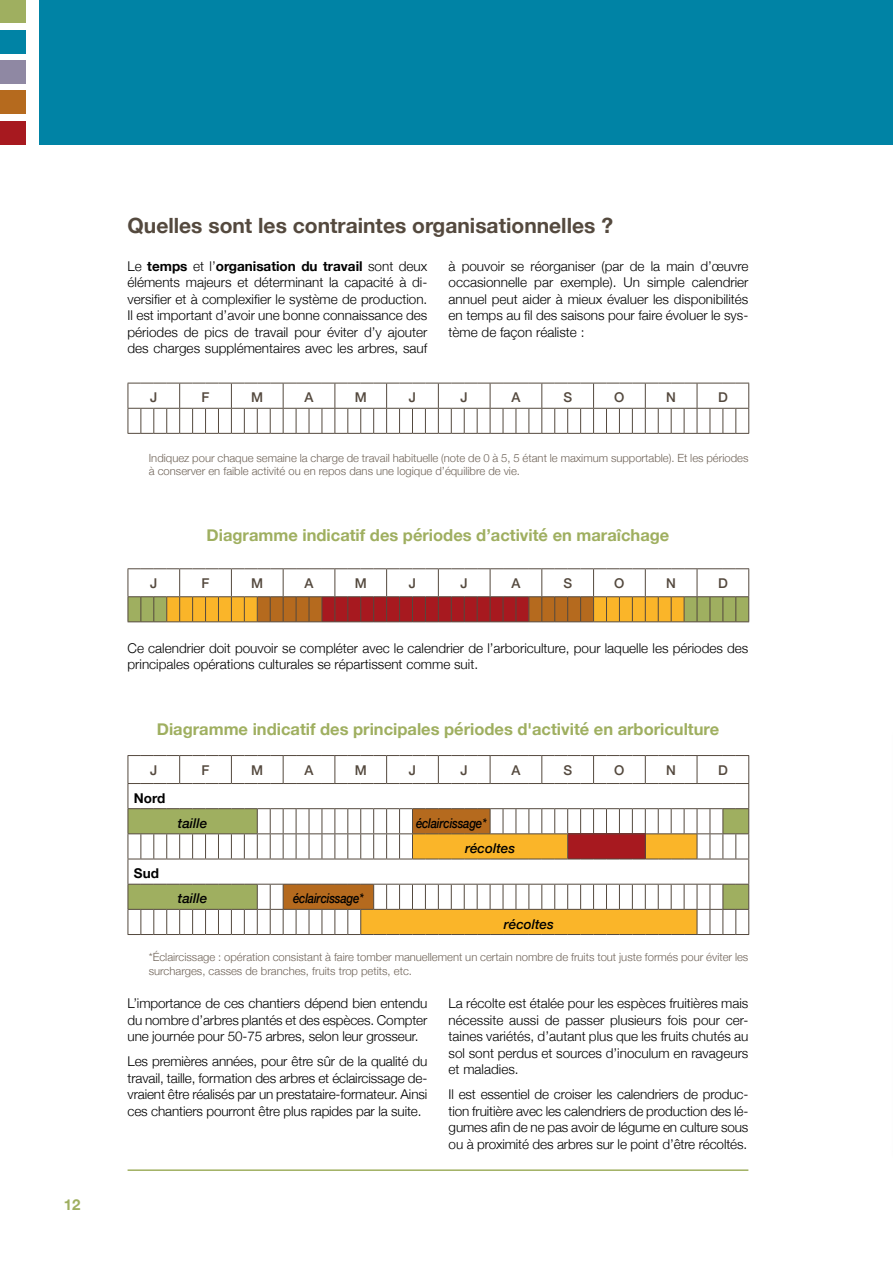
<style>
.page{position:relative;width:893px;height:1263px;background:#fff}
.page>*{position:absolute;margin:0;border:0;box-sizing:border-box;transform-origin:0 0}
.t1{font:700 21px "Helvetica Neue";color:#54493e}
.t2{font:700 16.5px "Helvetica Neue";color:#9faf60}
.t3{font:700 15px "Helvetica Neue";color:#9faf60}
.t4{font:300 13.5px/16.5px "Helvetica Neue";color:#000;text-align:justify}
.t5{font:500 13.5px "Helvetica Neue";color:#54493e}
.t6{font:italic 500 13.5px/25.2px "Helvetica Neue";letter-spacing:-.01em;color:#000;scale:.85 1}
.t7{font:italic 500 13.5px "Helvetica Neue";letter-spacing:-.01em;color:#000}
.t8{font:700 13.5px "Helvetica Neue";color:#000}
.t9{font:300 11.25px/13.5px "Helvetica Neue";color:#706459}
.s1{font-weight:700}
</style>
<div class="page">
<div style="left:0;top:0;width:26px;height:23px;background:#9faf60"></div>
<div style="left:0;top:30px;width:26px;height:24px;background:#0083a5"></div>
<div style="left:0;top:60px;width:26px;height:24px;background:#8f88a3"></div>
<div style="left:0;top:91px;width:26px;height:23px;background:#b56a1e"></div>
<div style="left:0;top:121px;width:26px;height:24px;background:#a7191f"></div>
<div style="left:39px;top:0;width:854px;height:145px;background:#0083a5"></div>
<hr style="left:128px;top:1169px;width:620px;height:2px;background:#9faf60">
<hr style="left:892px;top:728px;width:1px;height:421px;background:#f3f9fb">
<svg style="left:128px;top:383px;width:621px;height:51px"></svg>
<svg style="left:128px;top:568px;width:621px;height:54px"></svg>
<svg style="left:128px;top:755px;width:621px;height:180px"></svg>
<p class="t3" style="left:64px;top:1193px;width:18px">12</p>
<h1 class="t1" style="left:128px;top:209px;width:487px">Quelles sont les contraintes organisationnelles ?</h1>
<p class="t4" style="left:128px;top:257px;width:301px">Le <span class="s1">temps</span> et l’<span class="s1">organisation du travail</span> sont deux éléments majeurs et déterminant la capacité à di&shy;versifier et à complexifier le système de production.<br>Il est important d’avoir une bonne connaissance des périodes de pics de travail pour éviter d’y ajouter des charges supplémentaires avec les arbres, sauf</p>
<p class="t4" style="left:449px;top:257px;width:301px">à pouvoir se réorganiser (par de la main d’œuvre occasionnelle par exemple). Un simple calendrier annuel peut aider à mieux évaluer les disponibilités en temps au fil des saisons pour faire évoluer le sys&shy;tème de façon réaliste :</p>
<p class="t5" style="left:150px;top:387px;width:9px">J</p>
<p class="t5" style="left:202px;top:387px;width:10px">F</p>
<p class="t5" style="left:251px;top:387px;width:14px">M</p>
<p class="t5" style="left:304px;top:387px;width:11px">A</p>
<p class="t5" style="left:355px;top:387px;width:14px">M</p>
<p class="t5" style="left:409px;top:387px;width:9px">J</p>
<p class="t5" style="left:461px;top:387px;width:9px">J</p>
<p class="t5" style="left:511px;top:387px;width:11px">A</p>
<p class="t5" style="left:563px;top:387px;width:10px">S</p>
<p class="t5" style="left:614px;top:387px;width:12px">O</p>
<p class="t5" style="left:666px;top:387px;width:11px">N</p>
<p class="t5" style="left:718px;top:387px;width:11px">D</p>
<p class="t9" style="left:149px;top:450px;width:601px">Indiquez pour chaque semaine la charge de travail habituelle (note de 0 à 5, 5 étant le maximum supportable). Et les périodes à conserver en faible activité ou en repos dans une logique d’équilibre de vie.</p>
<p class="t2" style="left:207px;top:522px;width:464px">Diagramme indicatif des périodes d’activité en maraîchage</p>
<p class="t5" style="left:150px;top:572px;width:9px">J</p>
<p class="t5" style="left:202px;top:572px;width:10px">F</p>
<p class="t5" style="left:251px;top:572px;width:14px">M</p>
<p class="t5" style="left:304px;top:572px;width:11px">A</p>
<p class="t5" style="left:355px;top:572px;width:14px">M</p>
<p class="t5" style="left:409px;top:572px;width:9px">J</p>
<p class="t5" style="left:461px;top:572px;width:9px">J</p>
<p class="t5" style="left:511px;top:572px;width:11px">A</p>
<p class="t5" style="left:563px;top:572px;width:10px">S</p>
<p class="t5" style="left:614px;top:572px;width:12px">O</p>
<p class="t5" style="left:666px;top:572px;width:11px">N</p>
<p class="t5" style="left:718px;top:572px;width:11px">D</p>
<p class="t4" style="left:128px;top:639px;width:622px">Ce calendrier doit pouvoir se compléter avec le calendrier de l’arboriculture, pour laquelle les périodes des principales opérations culturales se répartissent comme suit.</p>
<p class="t2" style="left:157px;top:717px;width:564px">Diagramme indicatif des principales périodes d'activité en arboriculture</p>
<p class="t5" style="left:150px;top:759px;width:9px">J</p>
<p class="t5" style="left:202px;top:759px;width:10px">F</p>
<p class="t5" style="left:251px;top:759px;width:14px">M</p>
<p class="t5" style="left:304px;top:759px;width:11px">A</p>
<p class="t5" style="left:355px;top:759px;width:14px">M</p>
<p class="t5" style="left:409px;top:759px;width:9px">J</p>
<p class="t5" style="left:461px;top:759px;width:9px">J</p>
<p class="t5" style="left:511px;top:759px;width:11px">A</p>
<p class="t5" style="left:563px;top:759px;width:10px">S</p>
<p class="t5" style="left:614px;top:759px;width:12px">O</p>
<p class="t5" style="left:666px;top:759px;width:11px">N</p>
<p class="t5" style="left:718px;top:759px;width:11px">D</p>
<p class="t8" style="left:134px;top:787px;width:33px">Nord</p>
<p class="t7" style="left:178px;top:811px;width:31px">taille</p>
<p class="t6" style="left:465px;top:809px;width:60px;text-indent:-49px">éclaircissage* récoltes</p>
<p class="t8" style="left:134px;top:863px;width:27px">Sud</p>
<p class="t7" style="left:178px;top:887px;width:31px">taille</p>
<p class="t6" style="left:293px;top:885px;width:85px">éclaircissage*</p>
<p class="t7" style="left:504px;top:912px;width:52px">récoltes</p>
<p class="t9" style="left:149px;top:950px;width:601px">*Éclaircissage : opération consistant à faire tomber manuellement un certain nombre de fruits tout juste formés pour éviter les surcharges, casses de branches, fruits trop petits, etc.</p>
<p class="t4" style="left:128px;top:994px;width:301px">L’importance de ces chantiers dépend bien entendu du nombre d’arbres plantés et des espèces. Compter une journée pour 50-75 arbres, selon leur grosseur.</p>
<p class="t4" style="left:128px;top:1052px;width:301px">Les premières années, pour être sûr de la qualité du travail, taille, formation des arbres et éclaircissage de&shy;vraient être réalisés par un prestataire-formateur. Ainsi ces chantiers pourront être plus rapides par la suite.</p>
<p class="t4" style="left:449px;top:994px;width:301px">La récolte est étalée pour les espèces fruitières mais nécessite aussi de passer plusieurs fois pour cer&shy;taines variétés, d’autant plus que les fruits chutés au sol sont perdus et sources d’inoculum en ravageurs et maladies.</p>
<p class="t4" style="left:449px;top:1085px;width:301px">Il est essentiel de croiser les calendriers de produc&shy;tion fruitière avec les calendriers de production des lé&shy;gumes afin de ne pas avoir de légume en culture sous ou à proximité des arbres sur le point d’être récoltés.</p>
</div>
